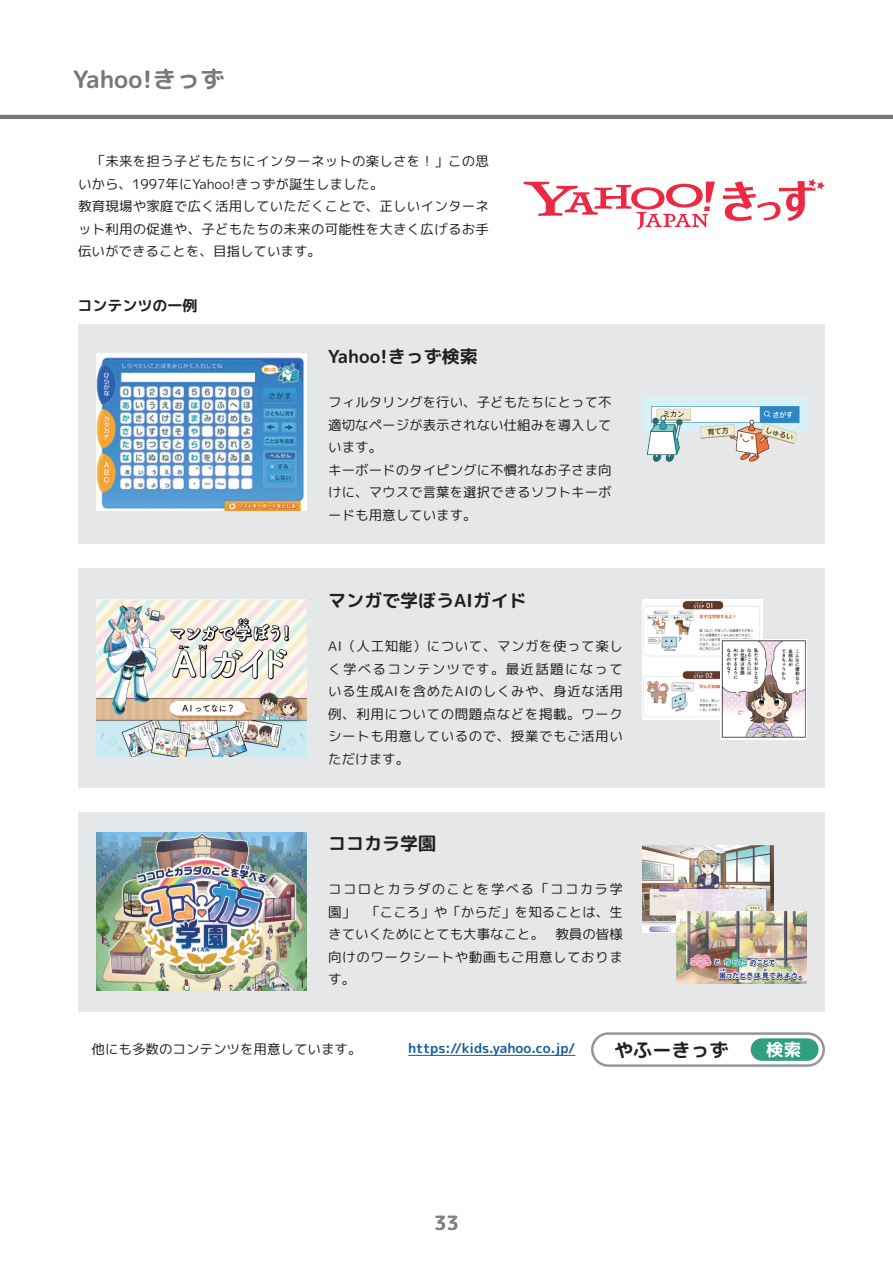
<style>
.page{position:relative;width:893px;height:1263px;background:#fff}
.page>*{position:absolute;margin:0;border:0;box-sizing:border-box;transform-origin:0 0}
.t1{font:24px "rounded mplus 1 p bold";color:#76787b}
.t2{font:19.5px "rounded mplus 1 p bold";color:#808285}
.t3{font:18px "rounded mplus 1 p bold";color:#231f20}
.t4{font:17.4px "rounded mplus 1 p bold";color:#fff}
.t5{font:15px "rounded mplus 1 p bold";color:#231f20}
.t6{font:13.5px/22.5px "rounded mplus 1 p regular";color:#231f20}
.t7{font:13.5px "rounded mplus 1 p bold";color:#175d9e}
.s1{font-size:19.05px;color:#231f20}
</style>
<div class="page">
<hr style="left:0;top:115px;width:893px;height:4px;background:#76787b">
<div style="left:78px;top:325px;width:747px;height:219px;background:#e6e7e9"></div>
<div style="left:78px;top:569px;width:747px;height:219px;background:#e6e7e9"></div>
<div style="left:78px;top:812px;width:747px;height:199px;background:#e6e7e9"></div>
<svg style="left:523px;top:182px;width:192px;height:47px"></svg>
<svg style="left:723px;top:179px;width:102px;height:42px"></svg>
<img style="left:97px;top:354px;width:209px;height:157px">
<img style="left:97px;top:600px;width:209px;height:157px">
<img style="left:97px;top:833px;width:209px;height:157px">
<img style="left:643px;top:397px;width:165px;height:65px">
<div style="left:591px;top:1032px;width:234px;height:35px;border:2px solid #939598;border-radius:16px"></div>
<div style="left:751px;top:1038px;width:67px;height:23px;background:#309e81;border-radius:11px"></div>
<hr style="left:408px;top:1055px;width:167px;height:1px;background:#175d9e">
<img style="left:642px;top:600px;width:121px;height:119px">
<img style="left:721px;top:639px;width:85px;height:100px">
<img style="left:642px;top:845px;width:132px;height:87px">
<img style="left:677px;top:911px;width:129px;height:73px">
<h1 class="t1" style="left:73px;top:62px;width:153px">Yahoo!きっず</h1>
<p class="t6" style="left:78px;top:150px;width:412px">　「未来を担う子どもたちにインターネットの楽しさを！」この思いから、1997年にYahoo!きっずが誕生しました。<br>教育現場や家庭で広く活用していただくことで、正しいインターネット利用の促進や、子どもたちの未来の可能性を大きく広げるお手伝いができることを、目指しています。</p>
<p class="t5" style="left:77px;top:295px;width:121px">コンテンツの一例</p>
<h3 class="t3" style="left:328px;top:343px;width:151px">Yahoo!きっず検索</h3>
<p class="t6" style="left:328px;top:391px;width:285px">フィルタリングを行い、子どもたちにとって不適切なページが表示されない仕組みを導入しています。<br>キーボードのタイピングに不慣れなお子さま向けに、マウスで言葉を選択できるソフトキーボードも用意しています。</p>
<h3 class="t3" style="left:328px;top:587px;width:200px">マンガで学ぼうAIガイド</h3>
<p class="t6" style="left:328px;top:635px;width:296px;text-align:justify">AI（人工知能）について、マンガを使って楽しく学べるコンテンツです。最近話題になっている生成AIを含めたAIのしくみや、身近な活用例、利用についての問題点などを掲載。ワークシートも用意しているので、授業でもご活用いただけます。</p>
<h3 class="t3" style="left:328px;top:831px;width:109px">ココカラ学園</h3>
<p class="t6" style="left:328px;top:878px;width:296px;text-align:justify">ココロとカラダのことを学べる「ココカラ学園」 「こころ」や「からだ」を知ることは、生きていくためにとても大事なこと。 教員の皆様向けのワークシートや動画もご用意しております。</p>
<p class="t6" style="left:78px;top:1038px;width:285px">　他にも多数のコンテンツを用意しています。</p>
<p class="t7" style="left:408px;top:1039px;width:322px">https://kids.yahoo.co.jp/ <span class="s1">　やふーきっず</span></p>
<p class="t4" style="left:766px;top:1037px;width:36px">検索</p>
<h2 class="t2" style="left:434px;top:1208px;width:26px">28</h2>
<h2 class="t2" style="left:434px;top:1208px;width:26px">33</h2>
</div>
